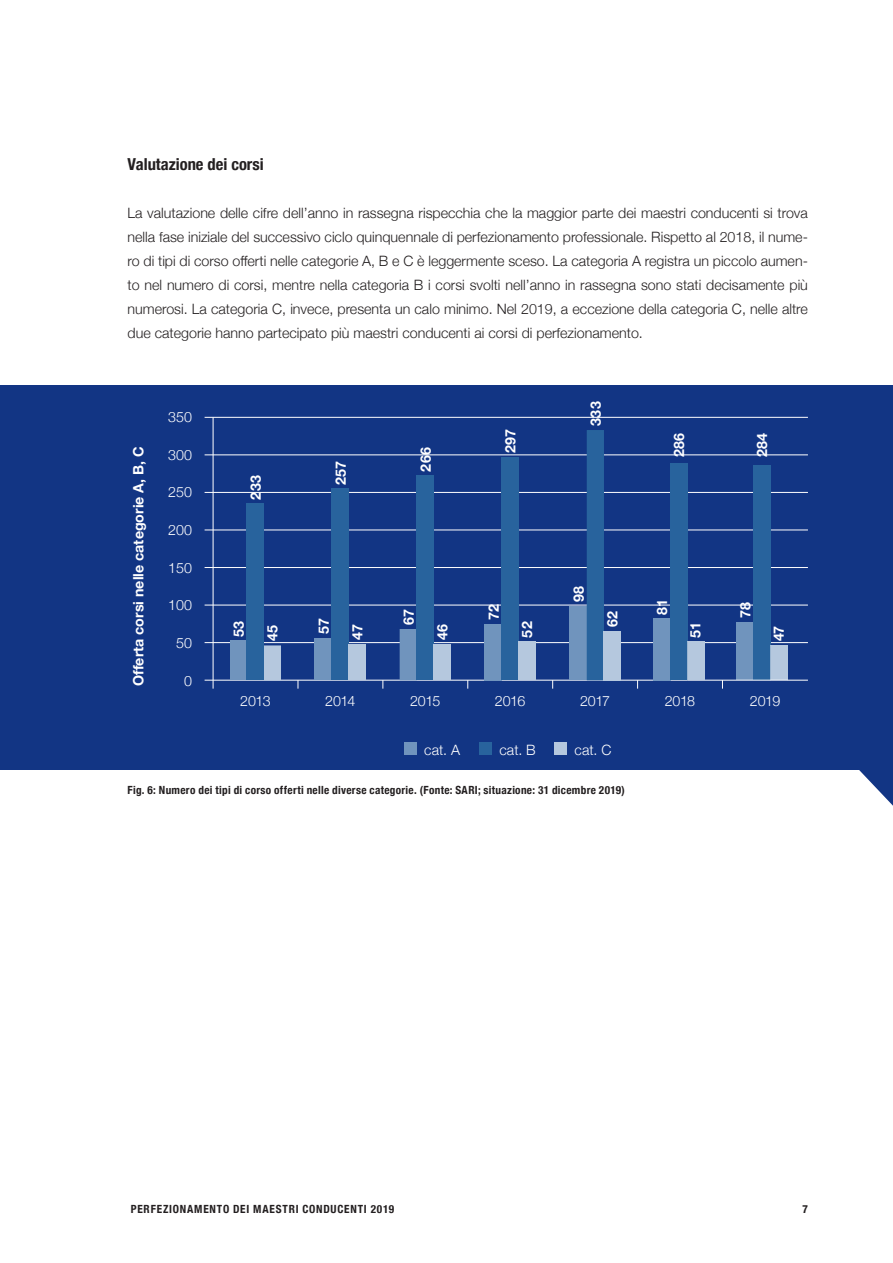
<style>
.page{position:relative;width:893px;height:1263px;background:#fff}
.page>*{position:absolute;margin:0;border:0;box-sizing:border-box;transform-origin:0 0}
.t1{font:700 condensed 16.5px "Helvetica Neue";color:#231f20}
.t2{font:300 14.25px/24px "Helvetica Neue";color:#231f20;text-align:justify}
.t3{font:700 14.25px "Helvetica Neue";letter-spacing:.005em;color:#fff}
.t4{font:300 14.25px "Helvetica Neue";letter-spacing:-.005em;color:#fff}
.t5{font:700 14.25px "Helvetica Neue";letter-spacing:.005em;color:#fff;scale:.87 1}
.t6{font:700 14.25px "Helvetica Neue";letter-spacing:.005em;color:#fff;scale:.84 1}
.t7{font:700 condensed 11.25px "Helvetica Neue";letter-spacing:.03em;color:#231f20}
.t8{font:700 condensed 11.25px "Helvetica Neue";letter-spacing:.07em;color:#231f20}
</style>
<div class="page">
<div style="left:0;top:386px;width:893px;height:384px;background:#123584"></div>
<div style="left:404px;top:742px;width:13px;height:13px;background:#7094bd"></div>
<div style="left:479px;top:742px;width:13px;height:13px;background:#28639d"></div>
<div style="left:554px;top:742px;width:13px;height:13px;background:#b5c8de"></div>
<hr style="left:205px;top:605px;width:603px;height:1px;background:#fff">
<hr style="left:205px;top:567px;width:603px;height:1px;background:#fff">
<hr style="left:205px;top:642px;width:603px;height:1px;background:#fff">
<hr style="left:205px;top:530px;width:603px;height:1px;background:#fff">
<hr style="left:205px;top:492px;width:603px;height:1px;background:#fff">
<hr style="left:205px;top:455px;width:603px;height:1px;background:#fff">
<hr style="left:205px;top:417px;width:603px;height:1px;background:#fff">
<hr style="left:213px;top:417px;width:1px;height:263px;background:#fff">
<div style="left:736px;top:622px;width:17px;height:58px;background:#7094bd"></div>
<div style="left:753px;top:466px;width:17px;height:214px;background:#28639d"></div>
<div style="left:770px;top:645px;width:17px;height:35px;background:#b5c8de"></div>
<hr style="left:205px;top:680px;width:603px;height:1px;background:#fff">
<div style="left:230px;top:641px;width:17px;height:39px;background:#7094bd"></div>
<div style="left:247px;top:504px;width:17px;height:176px;background:#28639d"></div>
<div style="left:264px;top:646px;width:17px;height:34px;background:#b5c8de"></div>
<div style="left:315px;top:639px;width:17px;height:41px;background:#7094bd"></div>
<div style="left:332px;top:488px;width:17px;height:192px;background:#28639d"></div>
<div style="left:349px;top:644px;width:17px;height:36px;background:#b5c8de"></div>
<div style="left:400px;top:629px;width:17px;height:51px;background:#7094bd"></div>
<div style="left:417px;top:475px;width:17px;height:205px;background:#28639d"></div>
<div style="left:434px;top:644px;width:17px;height:36px;background:#b5c8de"></div>
<div style="left:485px;top:624px;width:17px;height:56px;background:#7094bd"></div>
<div style="left:502px;top:457px;width:17px;height:223px;background:#28639d"></div>
<div style="left:519px;top:641px;width:17px;height:39px;background:#b5c8de"></div>
<div style="left:570px;top:606px;width:17px;height:74px;background:#7094bd"></div>
<div style="left:587px;top:430px;width:17px;height:250px;background:#28639d"></div>
<div style="left:604px;top:631px;width:17px;height:49px;background:#b5c8de"></div>
<div style="left:653px;top:618px;width:17px;height:62px;background:#7094bd"></div>
<div style="left:670px;top:463px;width:17px;height:217px;background:#28639d"></div>
<div style="left:687px;top:642px;width:17px;height:38px;background:#b5c8de"></div>
<svg style="left:859px;top:770px;width:34px;height:36px"></svg>
<p class="t1" style="left:128px;top:150px;width:138px">Valutazione dei corsi</p>
<p class="t2" style="left:128px;top:200px;width:682px">La valutazione delle cifre dell’anno in rassegna rispecchia che la maggior parte dei maestri conducenti si trova nella fase iniziale del successivo ciclo quinquennale di perfezionamento professionale. Rispetto al 2018, il nume&shy;ro di tipi di corso offerti nelle categorie A, B e C è leggermente sceso. La categoria A registra un piccolo aumen&shy;to nel numero di corsi, mentre nella categoria B i corsi svolti nell’anno in rassegna sono stati decisamente più numerosi. La categoria C, invece, presenta un calo minimo. Nel 2019, a eccezione della categoria C, nelle altre due categorie hanno partecipato più maestri conducenti ai corsi di perfezionamento.</p>
<p class="t3" style="left:127px;top:686px;width:241px;rotate:-90deg">Offerta corsi nelle categorie A, B, C</p>
<p class="t4" style="left:168px;top:405px;width:25px">350</p>
<p class="t4" style="left:168px;top:443px;width:25px">300</p>
<p class="t4" style="left:168px;top:481px;width:25px">250</p>
<p class="t4" style="left:168px;top:518px;width:25px">200</p>
<p class="t4" style="left:168px;top:556px;width:25px">150</p>
<p class="t4" style="left:168px;top:594px;width:25px">100</p>
<p class="t4" style="left:176px;top:631px;width:17px">50</p>
<p class="t4" style="left:184px;top:669px;width:9px">0</p>
<p class="t3" style="left:585px;top:426px;width:26px;rotate:-90deg">333</p>
<p class="t3" style="left:245px;top:500px;width:26px;rotate:-90deg">233</p>
<p class="t3" style="left:330px;top:485px;width:26px;rotate:-90deg">257</p>
<p class="t3" style="left:414px;top:472px;width:26px;rotate:-90deg">266</p>
<p class="t3" style="left:499px;top:453px;width:26px;rotate:-90deg">297</p>
<p class="t3" style="left:668px;top:457px;width:26px;rotate:-90deg">286</p>
<p class="t6" style="left:668px;top:468px;width:26px;rotate:-90deg">333</p>
<p class="t3" style="left:751px;top:457px;width:26px;rotate:-90deg">284</p>
<p class="t5" style="left:751px;top:459px;width:26px;rotate:-90deg">333</p>
<p class="t3" style="left:482px;top:620px;width:17px;rotate:-90deg">72</p>
<p class="t3" style="left:397px;top:625px;width:17px;rotate:-90deg">67</p>
<p class="t3" style="left:228px;top:637px;width:18px;rotate:-90deg">53</p>
<p class="t3" style="left:313px;top:634px;width:17px;rotate:-90deg">57</p>
<p class="t3" style="left:261px;top:641px;width:18px;rotate:-90deg">45</p>
<p class="t3" style="left:346px;top:640px;width:17px;rotate:-90deg">47</p>
<p class="t3" style="left:431px;top:640px;width:18px;rotate:-90deg">46</p>
<p class="t3" style="left:516px;top:637px;width:18px;rotate:-90deg">52</p>
<p class="t3" style="left:568px;top:602px;width:18px;rotate:-90deg">98</p>
<p class="t3" style="left:601px;top:627px;width:18px;rotate:-90deg">62</p>
<p class="t3" style="left:651px;top:615px;width:17px;rotate:-90deg">81</p>
<p class="t6" style="left:651px;top:615px;width:18px;rotate:-90deg">98</p>
<p class="t6" style="left:684px;top:638px;width:18px;rotate:-90deg">62</p>
<p class="t3" style="left:684px;top:638px;width:17px;rotate:-90deg">51</p>
<p class="t5" style="left:734px;top:612px;width:18px;rotate:-90deg">98</p>
<p class="t3" style="left:734px;top:618px;width:17px;rotate:-90deg">78</p>
<p class="t5" style="left:768px;top:636px;width:18px;rotate:-90deg">62</p>
<p class="t3" style="left:768px;top:641px;width:17px;rotate:-90deg">47</p>
<p class="t4" style="left:240px;top:690px;width:32px">2013</p>
<p class="t4" style="left:325px;top:690px;width:32px">2014</p>
<p class="t4" style="left:410px;top:690px;width:32px">2015</p>
<p class="t4" style="left:495px;top:690px;width:32px">2016</p>
<p class="t4" style="left:580px;top:690px;width:32px">2017</p>
<p class="t4" style="left:665px;top:690px;width:32px">2018</p>
<p class="t4" style="left:750px;top:690px;width:32px">2019</p>
<p class="t4" style="left:424px;top:738px;width:37px">cat. A</p>
<p class="t4" style="left:499px;top:738px;width:38px">cat. B</p>
<p class="t4" style="left:574px;top:738px;width:38px">cat. C</p>
<p class="t7" style="left:128px;top:780px;width:499px">Fig. 6: Numero dei tipi di corso offerti nelle diverse categorie. (Fonte: SARI; situazione: 31 dicembre 2019)</p>
<p class="t8" style="left:131px;top:1199px;width:265px">PERFEZIONAMENTO DEI MAESTRI CONDUCENTI 2019</p>
<p class="t7" style="left:802px;top:1199px;width:7px">7</p>
</div>
